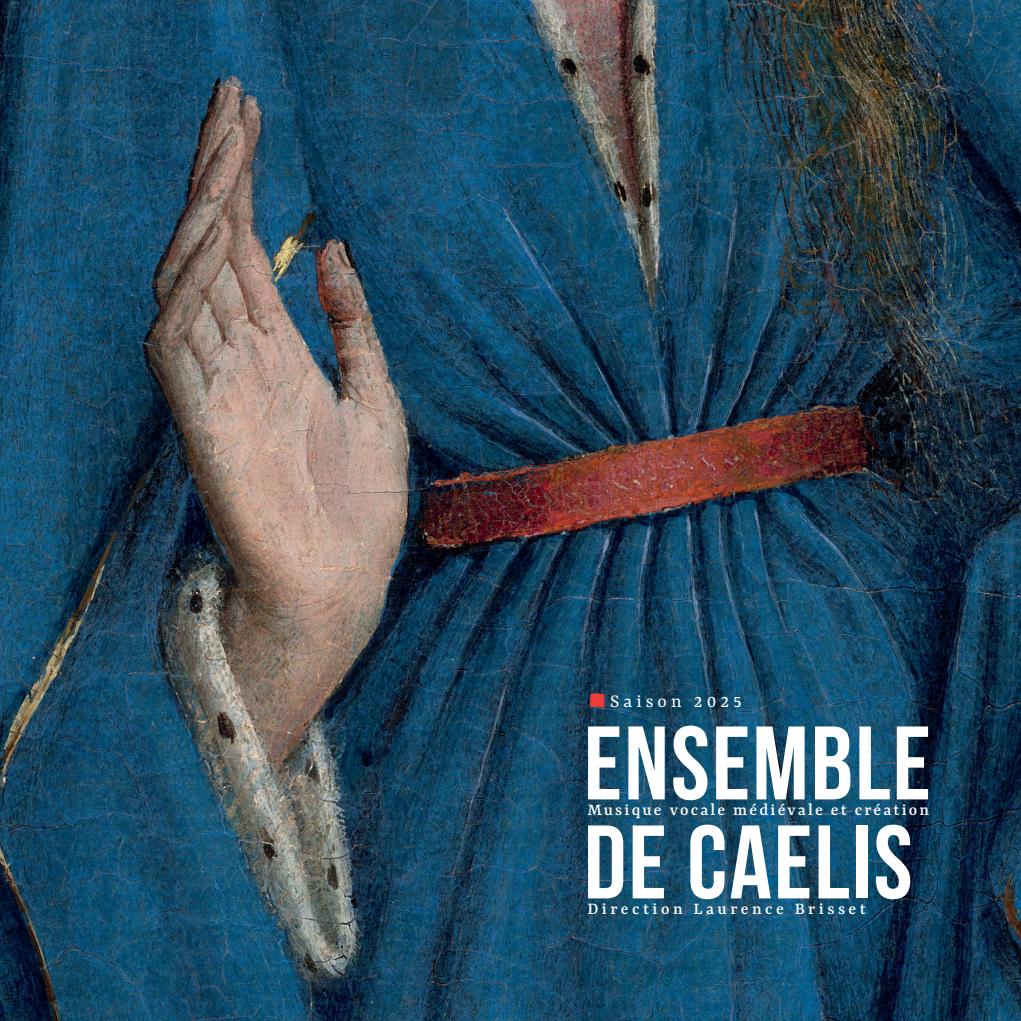
<style>
.page{position:relative;width:1021px;height:1021px;background:#fff}
.page>*{position:absolute;margin:0;border:0;box-sizing:border-box;transform-origin:0 0}
.t1{font:104.17px/99px "Bebas Neue";letter-spacing:.02em;color:#fff}
.t2{font:20.03px "Yrsa";letter-spacing:.2em;color:#fff}
.t3{font:500 18px "Yrsa";letter-spacing:.12em;color:#fff}
.t4{font:500 18px "Yrsa";letter-spacing:.195em;color:#fff}
</style>
<div class="page">
<img style="left:0;top:0;width:1020px;height:1020px">
<img style="left:587px;top:688px;width:21px;height:23px">
<p class="t2" style="left:610px;top:689px;width:133px">Saison 2025</p>
<h1 class="t1" style="left:584px;top:712px;width:348px">ENSEMBLE<br>DE CAELIS</h1>
<p class="t3" style="left:587px;top:799px;width:343px">Musique vocale médiévale et création</p>
<p class="t4" style="left:587px;top:898px;width:280px">Direction Laurence Brisset</p>
</div>
